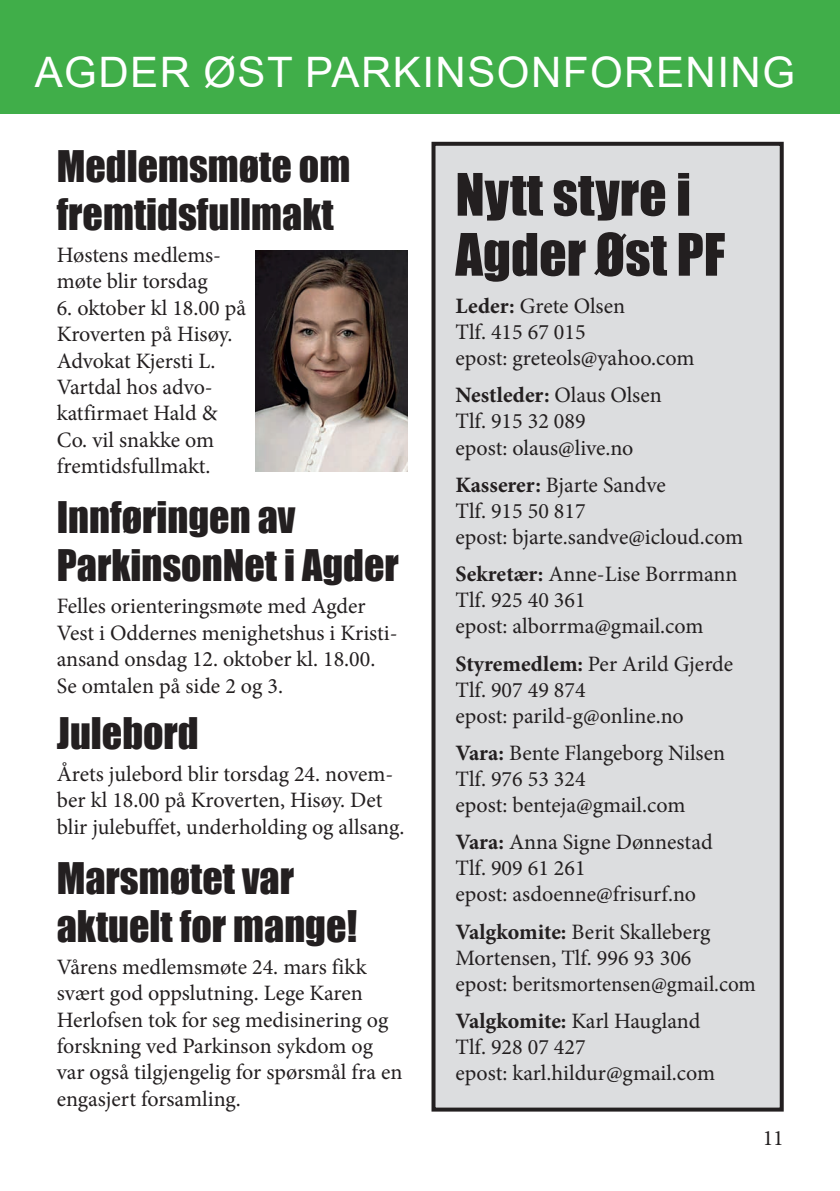
<style>
.page{position:relative;width:840px;height:1191px;background:#fff}
.page>*{position:absolute;margin:0;border:0;box-sizing:border-box;transform-origin:0 0}
.t1{font:54px/60px "Impact";color:#231f20}
.t2{font:42px "Arial";letter-spacing:.035em;color:#fff}
.t3{font:40px/48px "Impact";color:#231f20}
.t4{font:22px/26px "Minion Pro";color:#231f20}
.s1{font-weight:700}
</style>
<div class="page">
<div style="left:0;top:0;width:839px;height:113px;background:#40ae49"></div>
<div style="left:433px;top:144px;width:348px;height:965px;background:#dcdddf"></div>
<div style="left:431px;top:142px;width:352px;height:969px;border:4px solid #231f20"></div>
<img style="left:255px;top:250px;width:153px;height:221px">
<h2 class="t2" style="left:35px;top:44px;width:761px">AGDER ØST PARKINSONFORENING</h2>
<h3 class="t3" style="left:57px;top:141px;width:295px">Medlemsmøte om fremtidsfullmakt</h3>
<p class="t4" style="left:57px;top:242px;width:166px">Høstens medlems&shy;møte blir torsdag</p>
<p class="t4" style="left:57px;top:295px;width:191px">6. oktober kl 18.00 på<br>Kroverten på Hisøy.<br>Advokat Kjersti L.<br>Vartdal hos advo&shy;katfirmaet Hald &amp;<br>Co. vil snakke om fremtidsfullmakt.</p>
<h3 class="t3" style="left:57px;top:492px;width:343px">Innføringen av<br>ParkinsonNet i Agder</h3>
<p class="t4" style="left:57px;top:593px;width:342px">Felles orienteringsmøte med Agder Vest i Oddernes menighetshus i Kristi&shy;ansand onsdag 12. oktober kl. 18.00.<br>Se omtalen på side 2 og 3.</p>
<h3 class="t3" style="left:57px;top:708px;width:143px">Julebord</h3>
<p class="t4" style="left:57px;top:760px;width:349px">Årets julebord blir torsdag 24. novem&shy;ber kl 18.00 på Kroverten, Hisøy. Det blir julebuffet, underholding og allsang.</p>
<h3 class="t3" style="left:57px;top:853px;width:302px">Marsmøtet var aktuelt for mange!</h3>
<p class="t4" style="left:57px;top:953px;width:347px">Vårens medlemsmøte 24. mars fikk svært god oppslutning. Lege Karen Herlofsen tok for seg medisinering og forskning ved Parkinson sykdom og var også tilgjengelig for spørsmål fra en engasjert forsamling.</p>
<h1 class="t1" style="left:455px;top:163px;width:271px">Nytt styre i<br>Agder Øst PF</h1>
<p class="t4" style="left:455px;top:293px;width:240px"><span class="s1">Leder:</span> Grete Olsen<br>Tlf. 415 67 015<br>epost: greteols@yahoo.com</p>
<p class="t4" style="left:455px;top:382px;width:208px"><span class="s1">Nestleder:</span> Olaus Olsen<br>Tlf. 915 32 089<br>epost: olaus@live.no</p>
<p class="t4" style="left:455px;top:472px;width:289px"><span class="s1">Kasserer:</span> Bjarte Sandve<br>Tlf. 915 50 817<br>epost: bjarte.sandve@icloud.com</p>
<p class="t4" style="left:455px;top:561px;width:283px"><span class="s1">Sekretær:</span> Anne-Lise Borrmann<br>Tlf. 925 40 361<br>epost: alborrma@gmail.com</p>
<p class="t4" style="left:455px;top:651px;width:279px"><span class="s1">Styremedlem:</span> Per Arild Gjerde<br>Tlf. 907 49 874<br>epost: parild-g@online.no</p>
<p class="t4" style="left:455px;top:740px;width:271px"><span class="s1">Vara:</span> Bente Flangeborg Nilsen<br>Tlf. 976 53 324<br>epost: benteja@gmail.com</p>
<p class="t4" style="left:455px;top:829px;width:258px"><span class="s1">Vara:</span> Anna Signe Dønnestad<br>Tlf. 909 61 261<br>epost: asdoenne@frisurf.no</p>
<p class="t4" style="left:455px;top:919px;width:302px"><span class="s1">Valgkomite:</span> Berit Skalleberg<br>Mortensen, Tlf. 996 93 306<br>epost: beritsmortensen@gmail.com</p>
<p class="t4" style="left:455px;top:1008px;width:261px"><span class="s1">Valgkomite:</span> Karl Haugland<br>Tlf. 928 07 427<br>epost: karl.hildur@gmail.com</p>
<p class="t4" style="left:762px;top:1124px;width:23px">11</p>
</div>
